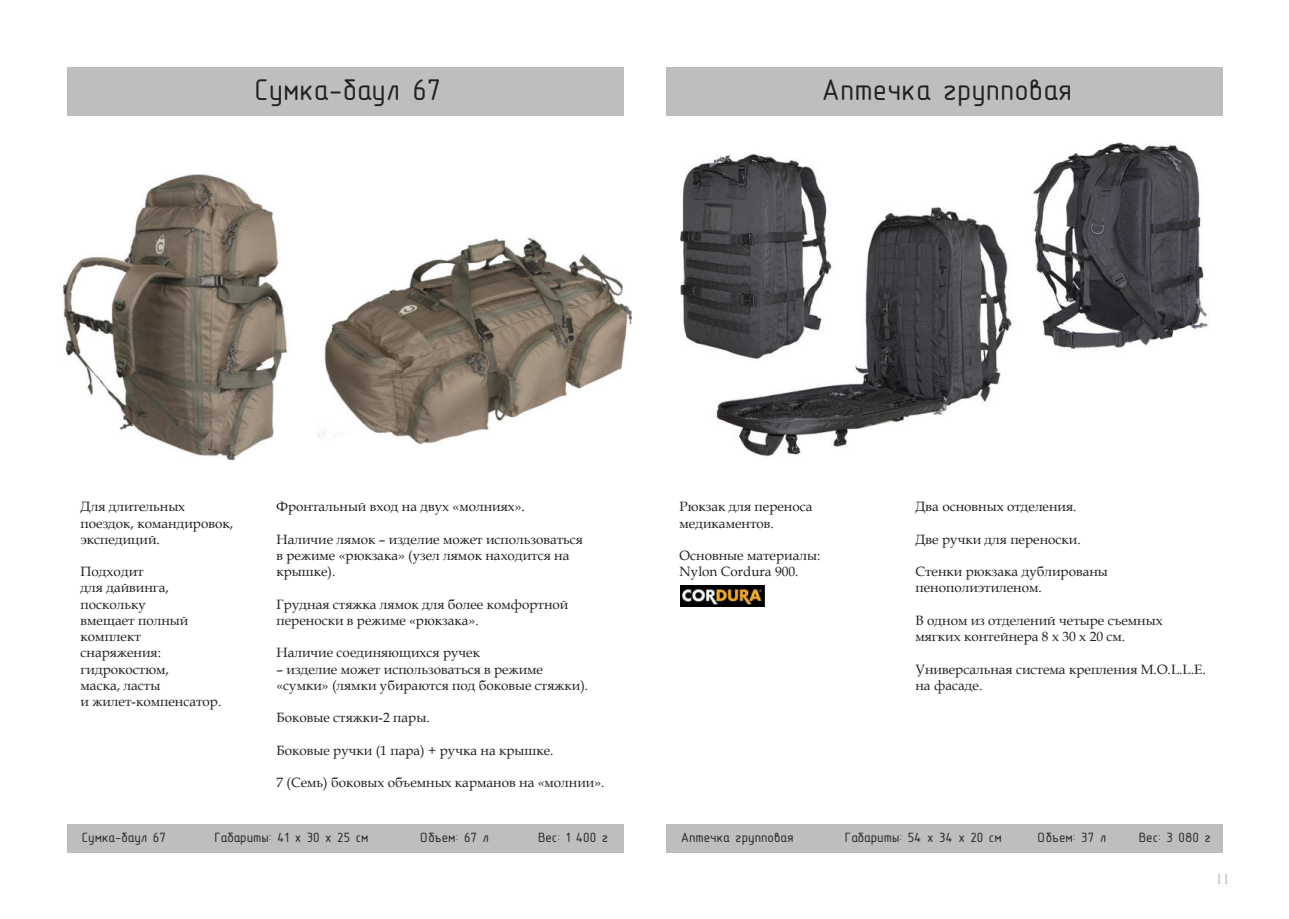
<style>
.page{position:relative;width:1289px;height:919px;background:#fff}
.page>*{position:absolute;margin:0;border:0;box-sizing:border-box;transform-origin:0 0}
.t1{font:30px "GOST Type B";color:#231f20}
.t2{font:15px "Times New Roman";color:#bcbec0}
.t3{font:13.5px/16.2px "Book Antiqua";color:#231f20}
.t4{font:13.5px "GOST Type B";color:#231f20}
</style>
<div class="page">
<div style="left:67px;top:67px;width:556px;height:49px;background:#bcbec0"></div>
<div style="left:665px;top:67px;width:557px;height:49px;background:#bcbec0"></div>
<img style="left:64px;top:175px;width:568px;height:284px">
<div style="left:67px;top:823px;width:556px;height:29px;background:#bcbec0"></div>
<div style="left:665px;top:823px;width:557px;height:29px;background:#bcbec0"></div>
<img style="left:680px;top:142px;width:529px;height:315px">
<img style="left:680px;top:585px;width:84px;height:22px">
<h1 class="t1" style="left:254px;top:74px;width:188px">Сумка-баул 67</h1>
<h1 class="t1" style="left:821px;top:74px;width:252px">Аптечка групповая</h1>
<p class="t3" style="left:81px;top:498px;width:154px">Для длительных поездок, командировок, экспедиций.</p>
<p class="t3" style="left:81px;top:563px;width:142px">Подходит<br>для дайвинга, поскольку<br>вмещает полный комплект снаряжения: гидрокостюм,<br>маска, ласты<br>и жилет-компенсатор.</p>
<p class="t3" style="left:276px;top:498px;width:250px">Фронтальный вход на двух «молниях».</p>
<p class="t3" style="left:276px;top:531px;width:308px">Наличие лямок – изделие может использоваться в режиме «рюкзака» (узел лямок находится на крышке).</p>
<p class="t3" style="left:276px;top:595px;width:293px">Грудная стяжка лямок для более комфортной переноски в режиме «рюкзака».</p>
<p class="t3" style="left:276px;top:644px;width:205px">Наличие соединяющихся ручек</p>
<p class="t3" style="left:276px;top:660px;width:313px">– изделие может использоваться в режиме «сумки» (лямки убираются под боковые стяжки).</p>
<p class="t3" style="left:276px;top:709px;width:155px">Боковые стяжки-2 пары.</p>
<p class="t3" style="left:276px;top:741px;width:278px">Боковые ручки (1 пара) + ручка на крышке.</p>
<p class="t3" style="left:276px;top:774px;width:329px">7 (Семь) боковых объемных карманов на «молнии».</p>
<p class="t3" style="left:679px;top:498px;width:134px">Рюкзак для переноса медикаментов.</p>
<p class="t3" style="left:679px;top:547px;width:142px">Основные материалы:<br>Nylon Cordura 900.</p>
<p class="t3" style="left:915px;top:498px;width:163px">Два основных отделения.</p>
<p class="t3" style="left:915px;top:531px;width:167px">Две ручки для переноски.</p>
<p class="t3" style="left:915px;top:563px;width:194px">Стенки рюкзака дублированы пенополиэтиленом.</p>
<p class="t3" style="left:915px;top:612px;width:249px">В одном из отделений четыре съемных мягких контейнера 8 х 30 х 20 см.</p>
<p class="t3" style="left:915px;top:660px;width:292px">Универсальная система крепления M.O.L.L.E. на фасаде.</p>
<p class="t4" style="left:82px;top:829px;width:86px">Сумка-баул 67</p>
<p class="t4" style="left:214px;top:829px;width:156px">Габариты: 41 x 30 x 25 см</p>
<p class="t4" style="left:420px;top:829px;width:70px">Объем: 67 л</p>
<p class="t4" style="left:538px;top:829px;width:72px">Вес: 1 400 г</p>
<p class="t4" style="left:680px;top:829px;width:114px">Аптечка групповая</p>
<p class="t4" style="left:844px;top:829px;width:158px">Габариты: 54 x 34 x 20 см</p>
<p class="t4" style="left:1037px;top:829px;width:70px">Объем: 37 л</p>
<p class="t4" style="left:1138px;top:829px;width:74px">Вес: 3 080 г</p>
<p class="t2" style="left:1215px;top:869px;width:16px">11</p>
</div>
